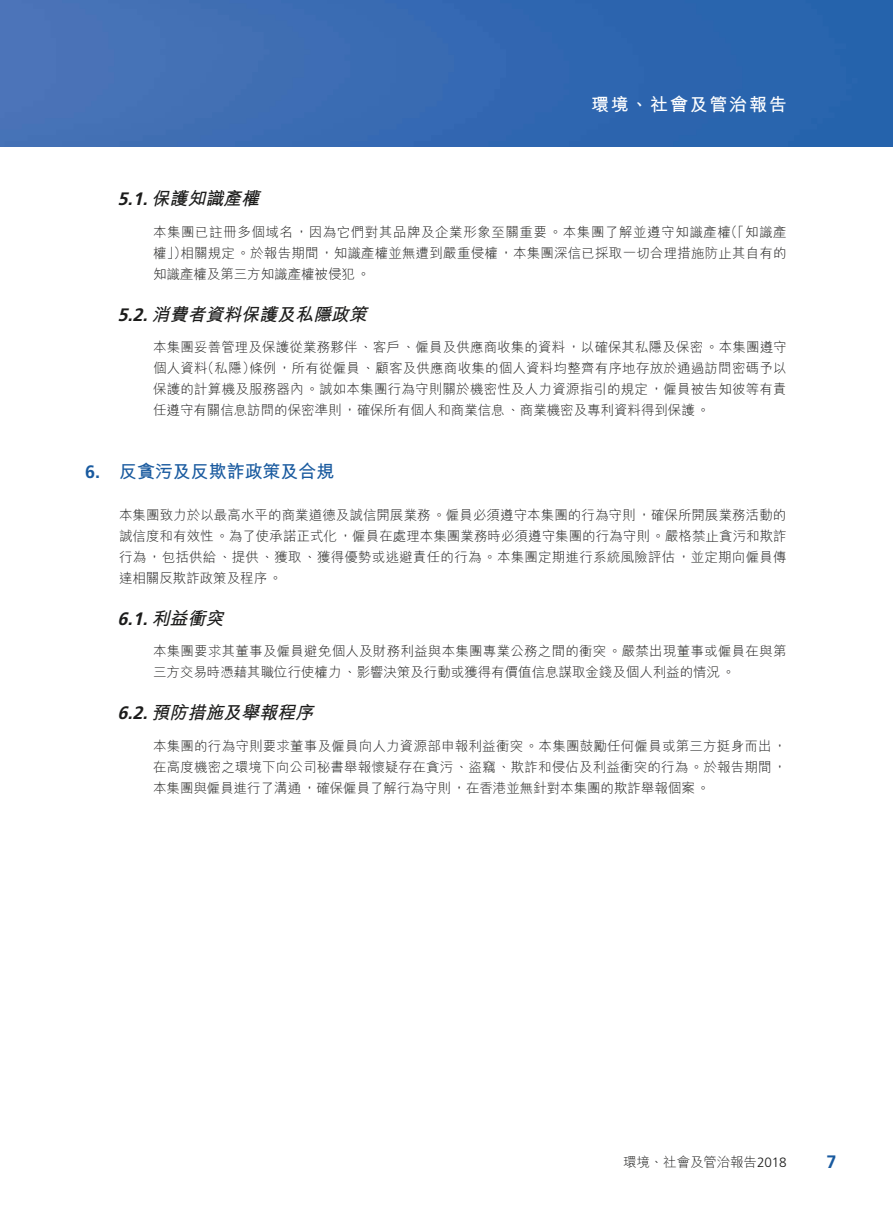
<style>
.page{position:relative;width:893px;height:1212px;background:#fff}
.page>*{position:absolute;margin:0;border:0;box-sizing:border-box;transform-origin:0 0}
.t1{font:italic 700 18px "M Hei HK";color:#1c1c1b}
.t2{font:700 18px "M Hei HK";letter-spacing:-.005em;color:#195a9f}
.t3{font:700 18px "M Hei HK";letter-spacing:.095em;color:#fff}
.t4{font:italic 700 18px "Frutiger LT Std";color:#1c1c1b}
.t5{font:700 18px "Frutiger LT Std";color:#195a9f}
.t6{font:300 13.5px/21px "M Hei HK";letter-spacing:-.005em;color:#1c1c1b;text-align:justify}
.t7{font:300 13.5px/21px "M Hei HK";letter-spacing:.02em;color:#1c1c1b}
.s1{font-family:"Frutiger LT Std"}
.s2{font-family:"M Hei HK"}
</style>
<div class="page">
<img style="left:0;top:0;width:893px;height:146px">
<h1 class="t3" style="left:591px;top:92px;width:197px">環境、社會及管治報告</h1>
<h1 class="t1" style="left:117px;top:185px;width:149px"><span class="s1">5.1.</span>保護知識產權</h1>
<p class="t6" style="left:153px;top:221px;width:635px">本集團已註冊多個域名，因為它們對其品牌及企業形象至關重要。本集團了解並遵守知識產權（「知識產權」）相關規定。於報告期間，知識產權並無遭到嚴重侵權，本集團深信已採取一切合理措施防止其自有的知識產權及第三方知識產權被侵犯。</p>
<h1 class="t1" style="left:117px;top:301px;width:256px"><span class="s1">5.2.</span>消費者資料保護及私隱政策</h1>
<p class="t6" style="left:153px;top:336px;width:635px">本集團妥善管理及保護從業務夥伴、客戶、僱員及供應商收集的資料，以確保其私隱及保密。本集團遵守個人資料（私隱）條例，所有從僱員、顧客及供應商收集的個人資料均整齊有序地存放於通過訪問密碼予以保護的計算機及服務器內。誠如本集團行為守則關於機密性及人力資源指引的規定，僱員被告知彼等有責任遵守有關信息訪問的保密準則，確保所有個人和商業信息、商業機密及專利資料得到保護。</p>
<h1 class="t2" style="left:85px;top:458px;width:251px"><span class="s1">6.</span> 反貪污及反欺詐政策及合規</h1>
<p class="t6" style="left:119px;top:504px;width:669px">本集團致力於以最高水平的商業道德及誠信開展業務。僱員必須遵守本集團的行為守則，確保所開展業務活動的誠信度和有效性。為了使承諾正式化，僱員在處理本集團業務時必須遵守集團的行為守則。嚴格禁止貪污和欺詐行為，包括供給、提供、獲取、獲得優勢或逃避責任的行為。本集團定期進行系統風險評估，並定期向僱員傳達相關反欺詐政策及程序。</p>
<h1 class="t4" style="left:117px;top:608px;width:113px">6.1.<span class="s2">利益衝突</span></h1>
<p class="t7" style="left:153px;top:640px;width:635px">本集團要求其董事及僱員避免個人及財務利益與本集團專業公務之間的衝突。嚴禁出現董事或僱員在與第三方交易時憑藉其職位行使權力、影響決策及行動或獲得有價值信息謀取金錢及個人利益的情況。</p>
<h1 class="t1" style="left:117px;top:700px;width:203px"><span class="s1">6.2.</span>預防措施及舉報程序</h1>
<p class="t6" style="left:153px;top:735px;width:635px">本集團的行為守則要求董事及僱員向人力資源部申報利益衝突。本集團鼓勵任何僱員或第三方挺身而出，在高度機密之環境下向公司秘書舉報懷疑存在貪污、盜竊、欺詐和侵佔及利益衝突的行為。於報告期間，本集團與僱員進行了溝通，確保僱員了解行為守則，在香港並無針對本集團的欺詐舉報個案。</p>
<p class="t6" style="left:623px;top:1151px;width:165px">環境、社會及管治報告<span class="s1">2018</span></p>
<h1 class="t5" style="left:826px;top:1151px;width:12px">7</h1>
</div>
